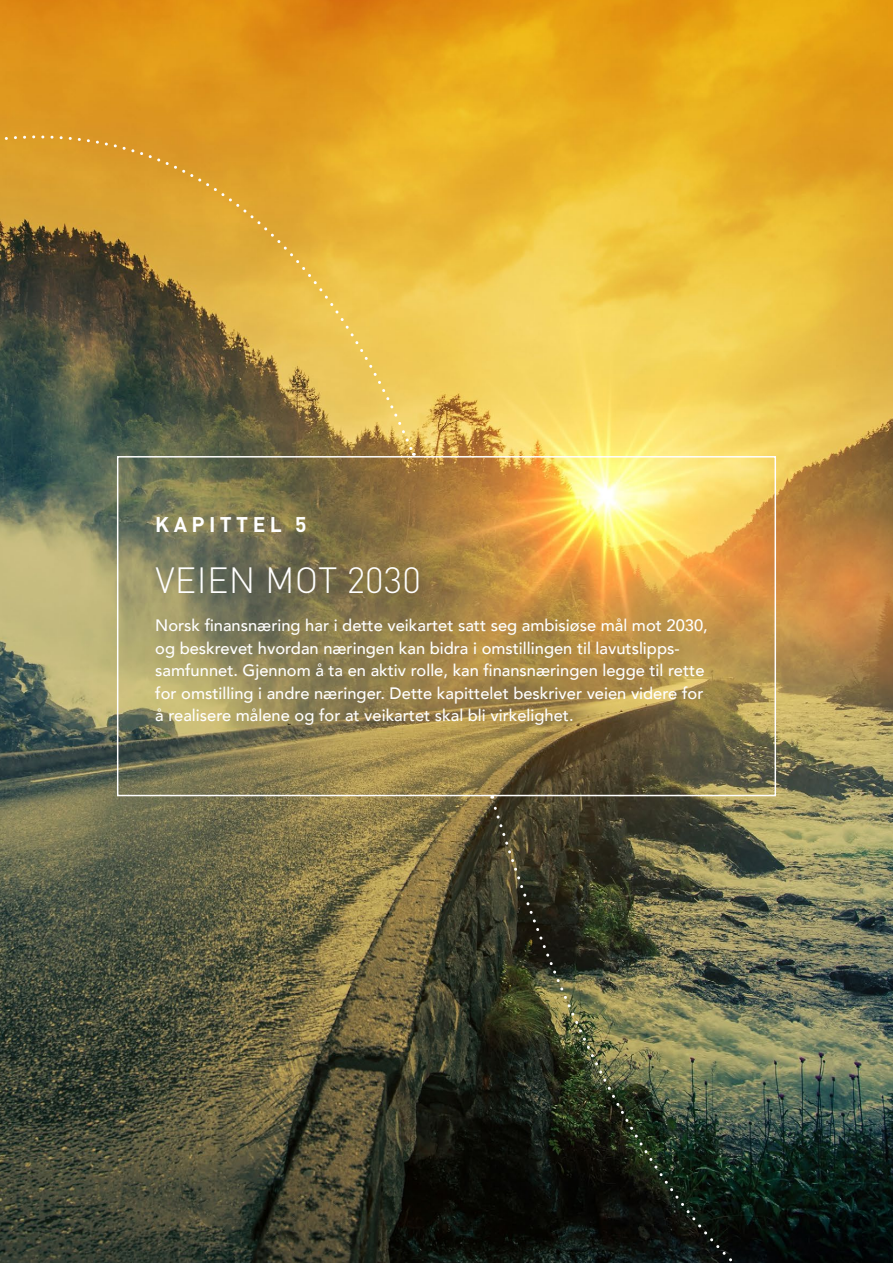
<style>
.page{position:relative;width:893px;height:1263px;background:#fff}
.page>*{position:absolute;margin:0;border:0;box-sizing:border-box;transform-origin:0 0}
.t1{font:300 36px "DINOT";letter-spacing:.01em;color:#fff}
.t2{font:700 21px "DINOT";letter-spacing:.21em;color:#fff}
.t3{font:500 16.5px/22.5px "Avenir";color:#fff}
</style>
<div class="page">
<img style="left:0;top:0;width:893px;height:1263px">
<svg style="left:0;top:9px;width:415px;height:445px;background:#b78d33"></svg>
<div style="left:117px;top:456px;width:659px;height:340px;border:2px solid #fff"></div>
<img style="left:489px;top:798px;width:404px;height:465px">
<p class="t2" style="left:155px;top:510px;width:153px">KAPITTEL 5</p>
<h1 class="t1" style="left:155px;top:557px;width:267px">VEIEN MOT 2030</h1>
<p class="t3" style="left:155px;top:613px;width:554px">Norsk finansnæring har i dette veikartet satt seg ambisiøse mål mot 2030, og beskrevet hvordan næringen kan bidra i omstillingen til lavutslipps&shy;samfunnet. Gjennom å ta en aktiv rolle, kan finansnæringen legge til rette for omstilling i andre næringer. Dette kapittelet beskriver veien videre for å realisere målene og for at veikartet skal bli virkelighet.</p>
</div>
